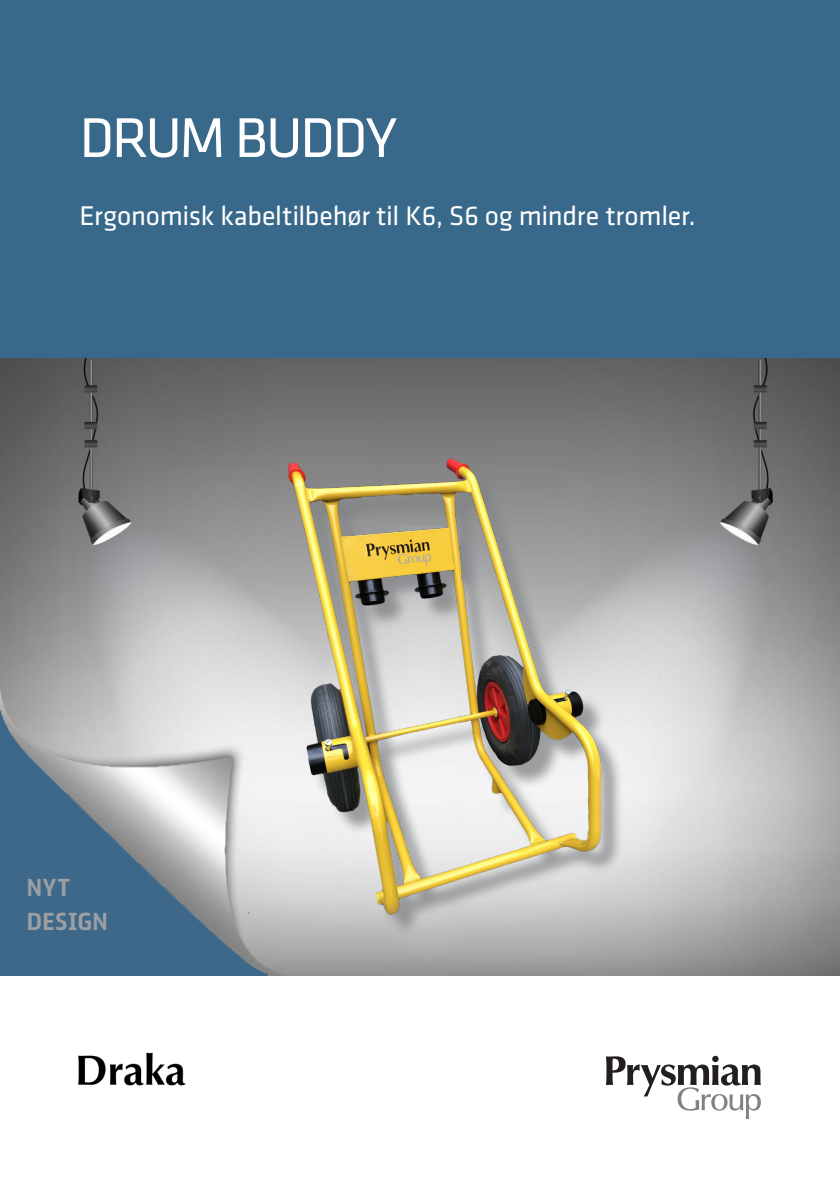
<style>
.page{position:relative;width:840px;height:1191px;background:#fff}
.page>*{position:absolute;margin:0;border:0;box-sizing:border-box;transform-origin:0 0}
.t1{font:58px "Klavika";letter-spacing:-.04em;color:#fff}
.t2{font:28px "Klavika";letter-spacing:-.01em;color:#fff}
.t3{font:700 22px "FS Truman";letter-spacing:.015em;color:#9d9fa2}
</style>
<div class="page">
<img style="left:0;top:357px;width:839px;height:618px">
<div style="left:0;top:0;width:839px;height:357px;background:#38688a"></div>
<svg style="left:606px;top:1055px;width:154px;height:64px"></svg>
<img style="left:78px;top:1052px;width:108px;height:34px">
<img style="left:374px;top:359px;width:121px;height:63px">
<img style="left:249px;top:422px;width:420px;height:504px">
<img style="left:0;top:678px;width:297px;height:297px">
<p class="t1" style="left:79px;top:106px;width:319px">DRUM BUDDY</p>
<p class="t2" style="left:79px;top:200px;width:617px">Ergonomisk kabeltilbehør til K6, S6 og mindre tromler.</p>
<p class="t3" style="left:27px;top:868px;width:45px">NYT</p>
<p class="t3" style="left:27px;top:902px;width:82px">DESIGN</p>
</div>
